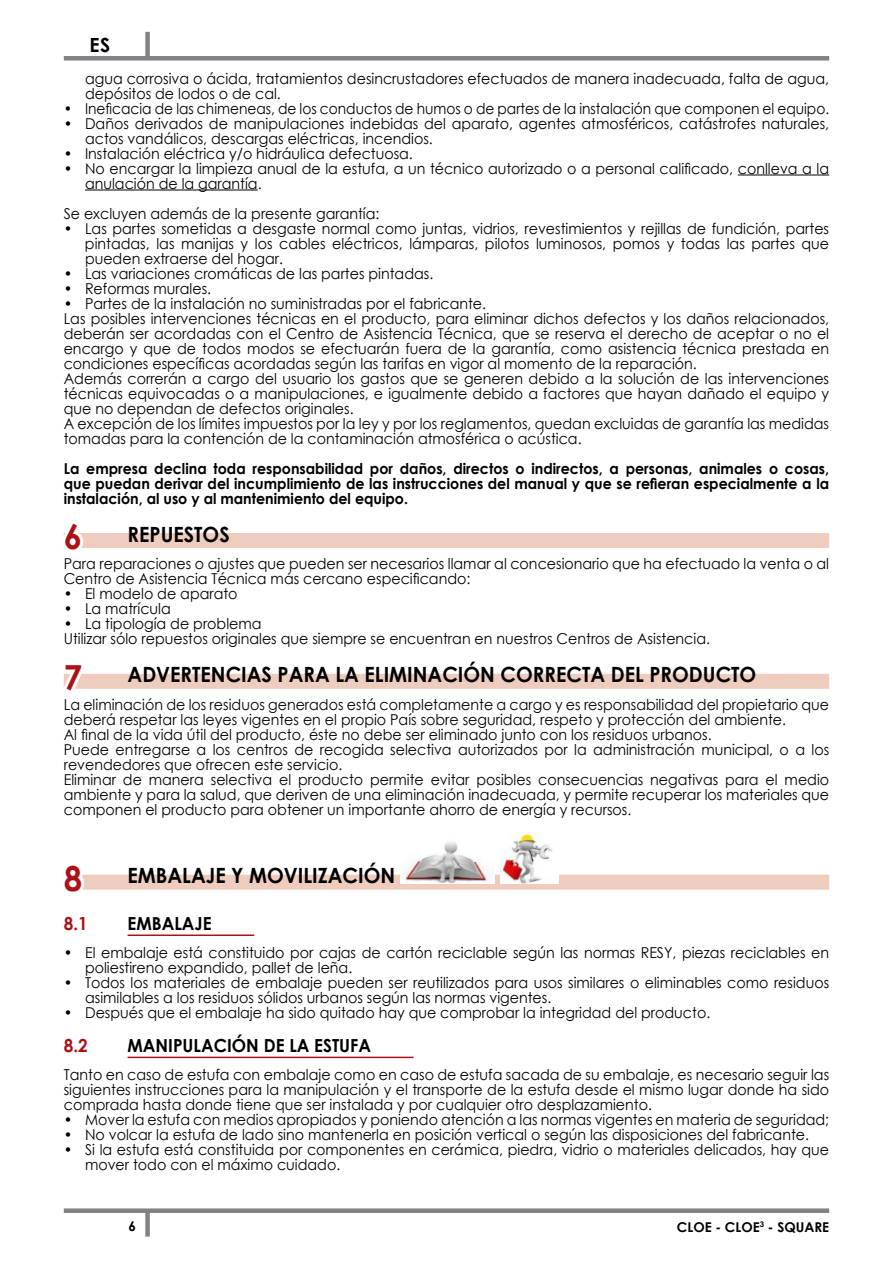
<style>
.page{position:relative;width:893px;height:1263px;background:#fff}
.page>*{position:absolute;margin:0;border:0;box-sizing:border-box;transform-origin:0 0}
.t1{font:700 34.5px "Century Gothic";color:#ad1015;scale:.95 1}
.t2{font:700 21px "Century Gothic";color:#000;scale:.95 1}
.t3{font:700 19.5px "Century Gothic";color:#000}
.t4{font:700 18px "Century Gothic";color:#000;scale:.95 1}
.t5{font:700 18px "Century Gothic";color:#ad1015;scale:.95 1}
.t6{font:15px/15px "Century Gothic";color:#000;scale:.95 1}
.t7{font:700 15px/15px "Century Gothic";color:#000;text-align:justify;scale:.95 1}
.t8{font:15px "Century Gothic";color:#000;scale:.92 1}
.t9{font:700 13.5px "Century Gothic";color:#000}
</style>
<div class="page">
<div style="left:64px;top:1208px;width:765px;height:5px;background:#808285"></div>
<div style="left:64px;top:56px;width:765px;height:5px;background:#808285"></div>
<div style="left:145px;top:1211px;width:5px;height:25px;background:#808285"></div>
<div style="left:145px;top:32px;width:5px;height:25px;background:#808285"></div>
<hr style="left:738px;top:175px;width:91px;height:1px;background:#000">
<hr style="left:85px;top:190px;width:173px;height:1px;background:#000">
<div style="left:64px;top:533px;width:765px;height:15px;background:#eecdbe"></div>
<div style="left:64px;top:674px;width:765px;height:15px;background:#eecdbe"></div>
<div style="left:64px;top:875px;width:765px;height:15px;background:#eecdbe"></div>
<hr style="left:128px;top:934px;width:126px;height:2px;background:#ad1015">
<hr style="left:128px;top:1057px;width:286px;height:1px;background:#ad1015">
<svg style="left:63px;top:533px;width:20px;height:15px"></svg>
<svg style="left:63px;top:673px;width:24px;height:16px"></svg>
<svg style="left:63px;top:874px;width:26px;height:16px"></svg>
<img style="left:401px;top:842px;width:93px;height:41px">
<img style="left:500px;top:832px;width:58px;height:51px">
<h3 class="t3" style="left:89px;top:30px;width:22px">ES</h3>
<p class="t6" style="left:85px;top:70px;width:785px">agua corrosiva o ácida, tratamientos desincrustadores efectuados de manera inadecuada, falta de agua, depósitos de lodos o de cal.</p>
<p class="t8" style="left:64px;top:98px;width:833px">• Ineficacia de las chimeneas, de los conductos de humos o de partes de la instalación que componen el equipo.</p>
<p class="t6" style="left:85px;top:115px;width:785px;text-indent:-21px">• Daños derivados de manipulaciones indebidas del aparato, agentes atmosféricos, catástrofes naturales, actos vandálicos, descargas eléctricas, incendios.</p>
<p class="t6" style="left:64px;top:145px;width:369px">• Instalación eléctrica y/o hidráulica defectuosa.</p>
<p class="t6" style="left:85px;top:160px;width:785px;text-indent:-21px">• No encargar la limpieza anual de la estufa, a un técnico autorizado o a personal calificado, conlleva a la anulación de la garantía.</p>
<p class="t6" style="left:64px;top:205px;width:334px">Se excluyen además de la presente garantía:</p>
<p class="t6" style="left:85px;top:220px;width:785px;text-align:justify;text-indent:-21px">• Las partes sometidas a desgaste normal como juntas, vidrios, revestimientos y rejillas de fundición, partes pintadas, las manijas y los cables eléctricos, lámparas, pilotos luminosos, pomos y todas las partes que pueden extraerse del hogar.</p>
<p class="t6" style="left:64px;top:265px;width:391px">• Las variaciones cromáticas de las partes pintadas.</p>
<p class="t6" style="left:64px;top:280px;width:157px">• Reformas murales.</p>
<p class="t6" style="left:64px;top:295px;width:807px">• Partes de la instalación no suministradas por el fabricante.<br>Las posibles intervenciones técnicas en el producto, para eliminar dichos defectos y los daños relacionados, deberán ser acordadas con el Centro de Asistencia Técnica, que se reserva el derecho de aceptar o no el encargo y que de todos modos se efectuarán fuera de la garantía, como asistencia técnica prestada en condiciones específicas acordadas según las tarifas en vigor al momento de la reparación.<br>Además correrán a cargo del usuario los gastos que se generen debido a la solución de las intervenciones técnicas equivocadas o a manipulaciones, e igualmente debido a factores que hayan dañado el equipo y que no dependan de defectos originales.<br>A excepción de los límites impuestos por la ley y por los reglamentos, quedan excluidas de garantía las medidas tomadas para la contención de la contaminación atmosférica o acústica.</p>
<p class="t7" style="left:64px;top:460px;width:807px">La empresa declina toda responsabilidad por daños, directos o indirectos, a personas, animales o cosas, que puedan derivar del incumplimiento de las instrucciones del manual y que se refieran especialmente a la instalación, al uso y al mantenimiento del equipo.</p>
<h1 class="t1" style="left:64px;top:510px;width:21px">6</h1>
<h2 class="t2" style="left:128px;top:518px;width:109px">REPUESTOS</h2>
<p class="t6" style="left:64px;top:556px;width:807px">Para reparaciones o ajustes que pueden ser necesarios llamar al concesionario que ha efectuado la venta o al<br>Centro de Asistencia Técnica más cercano especificando:</p>
<p class="t6" style="left:64px;top:586px;width:185px">• El modelo de aparato</p>
<p class="t6" style="left:64px;top:601px;width:114px">• La matrícula</p>
<p class="t6" style="left:64px;top:616px;width:682px">• La tipología de problema<br>Utilizar sólo repuestos originales que siempre se encuentran en nuestros Centros de Asistencia.</p>
<h1 class="t1" style="left:64px;top:651px;width:21px">7</h1>
<h2 class="t2" style="left:128px;top:659px;width:663px">ADVERTENCIAS PARA LA ELIMINACIÓN CORRECTA DEL PRODUCTO</h2>
<p class="t6" style="left:64px;top:697px;width:807px">La eliminación de los residuos generados está completamente a cargo y es responsabilidad del propietario que deberá respetar las leyes vigentes en el propio País sobre seguridad, respeto y protección del ambiente.<br>Al final de la vida útil del producto, éste no debe ser eliminado junto con los residuos urbanos.<br>Puede entregarse a los centros de recogida selectiva autorizados por la administración municipal, o a los revendedores que ofrecen este servicio.<br>Eliminar de manera selectiva el producto permite evitar posibles consecuencias negativas para el medio ambiente y para la salud, que deriven de una eliminación inadecuada, y permite recuperar los materiales que componen el producto para obtener un importante ahorro de energía y recursos.</p>
<h1 class="t1" style="left:64px;top:852px;width:21px">8</h1>
<h2 class="t2" style="left:128px;top:859px;width:283px">EMBALAJE Y MOVILIZACIÓN</h2>
<p class="t5" style="left:64px;top:910px;width:27px">8.1</p>
<p class="t4" style="left:128px;top:910px;width:90px">EMBALAJE</p>
<p class="t6" style="left:85px;top:945px;width:785px;text-indent:-21px">• El embalaje está constituido por cajas de cartón reciclable según las normas RESY, piezas reciclables en poliestireno expandido, pallet de leña.</p>
<p class="t6" style="left:85px;top:975px;width:785px;text-indent:-21px">• Todos los materiales de embalaje pueden ser reutilizados para usos similares o eliminables como residuos asimilables a los residuos sólidos urbanos según las normas vigentes.</p>
<p class="t6" style="left:64px;top:1005px;width:682px">• Después que el embalaje ha sido quitado hay que comprobar la integridad del producto.</p>
<p class="t5" style="left:64px;top:1032px;width:27px">8.2</p>
<p class="t4" style="left:128px;top:1032px;width:258px">MANIPULACIÓN DE LA ESTUFA</p>
<p class="t6" style="left:64px;top:1067px;width:807px;text-align:justify">Tanto en caso de estufa con embalaje como en caso de estufa sacada de su embalaje, es necesario seguir las siguientes instrucciones para la manipulación y el transporte de la estufa desde el mismo lugar donde ha sido comprada hasta donde tiene que ser instalada y por cualquier otro desplazamiento.</p>
<p class="t6" style="left:64px;top:1112px;width:807px">• Mover la estufa con medios apropiados y poniendo atención a las normas vigentes en materia de seguridad;</p>
<p class="t6" style="left:64px;top:1127px;width:786px">• No volcar la estufa de lado sino mantenerla en posición vertical o según las disposiciones del fabricante.</p>
<p class="t6" style="left:85px;top:1142px;width:785px;text-indent:-21px">• Si la estufa está constituida por componentes en cerámica, piedra, vidrio o materiales delicados, hay que mover todo con el máximo cuidado.</p>
<p class="t9" style="left:129px;top:1216px;width:9px">6</p>
<p class="t9" style="left:677px;top:1217px;width:154px">CLOE - CLOE<sup>3</sup> - SQUARE</p>
</div>
